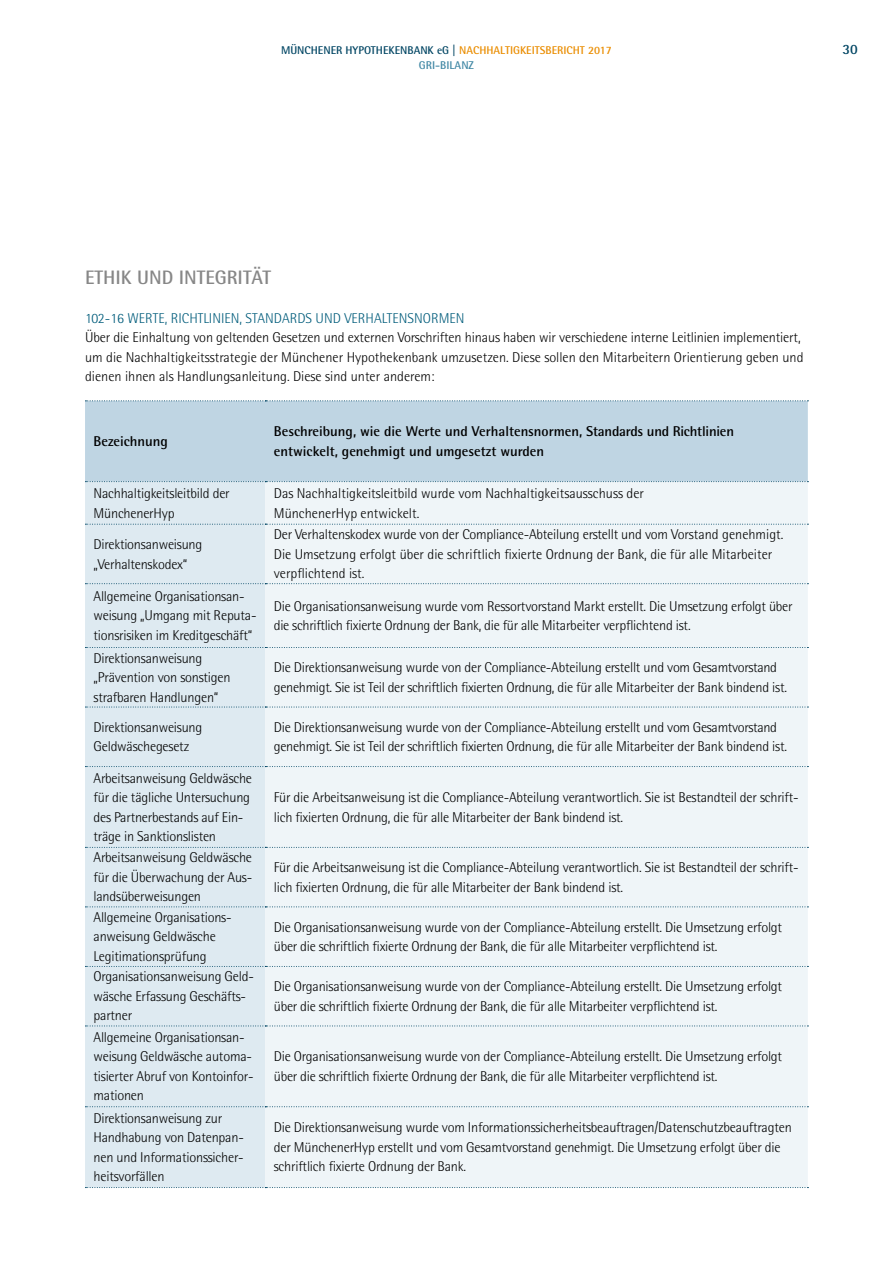
<style>
.page{position:relative;width:893px;height:1263px;background:#fff}
.page>*{position:absolute;margin:0;border:0;box-sizing:border-box;transform-origin:0 0}
.t1{font:700 19.5px "Rotis Semi Sans Pro";color:#878787}
.t2{font:300 14.25px/19.5px "Rotis Semi Sans Pro";letter-spacing:-.015em;color:#000}
.t3{font:700 14.25px/19.5px "Rotis Semi Sans Pro";color:#000}
.t4{font:300 14.25px "Rotis Semi Sans Pro";color:#005c7b}
.t5{font:700 14.25px "Rotis Semi Sans Pro";color:#004563}
.t6{font:700 11.25px "Rotis Semi Sans Pro";color:#004563}
.t7{font:700 11.25px "Rotis Semi Sans Pro";color:#4087a4}
.s1{color:#ea8d00}
</style>
<div class="page">
<div style="left:85px;top:401px;width:723px;height:80px;background:#bfd5e3"></div>
<div style="left:85px;top:482px;width:180px;height:705px;background:#deeaf1"></div>
<div style="left:265px;top:482px;width:543px;height:705px;background:#eff5f8"></div>
<svg style="left:85px;top:481px;width:723px;height:1px"></svg>
<svg style="left:85px;top:583px;width:723px;height:1px"></svg>
<svg style="left:85px;top:707px;width:723px;height:1px"></svg>
<svg style="left:85px;top:847px;width:723px;height:1px"></svg>
<svg style="left:85px;top:966px;width:723px;height:1px"></svg>
<svg style="left:85px;top:1106px;width:723px;height:1px"></svg>
<svg style="left:85px;top:524px;width:723px;height:1px"></svg>
<svg style="left:85px;top:647px;width:723px;height:1px"></svg>
<svg style="left:85px;top:766px;width:723px;height:1px"></svg>
<svg style="left:85px;top:906px;width:723px;height:1px"></svg>
<svg style="left:85px;top:1025px;width:723px;height:1px"></svg>
<svg style="left:85px;top:1187px;width:723px;height:1px"></svg>
<svg style="left:85px;top:400px;width:723px;height:1px"></svg>
<p class="t6" style="left:281px;top:43px;width:332px">MÜNCHENER HYPOTHEKENBANK eG | <span class="s1">NACHHALTIGKEITSBERICHT 2017</span></p>
<p class="t5" style="left:842px;top:40px;width:17px">30</p>
<p class="t7" style="left:419px;top:58px;width:57px">GRI-BILANZ</p>
<h1 class="t1" style="left:85px;top:265px;width:188px">ETHIK UND INTEGRITÄT</h1>
<p class="t4" style="left:85px;top:310px;width:381px">102-16 WERTE, RICHTLINIEN, STANDARDS UND VERHALTENSNORMEN</p>
<p class="t2" style="left:85px;top:328px;width:720px">Über die Einhaltung von geltenden Gesetzen und externen Vorschriften hinaus haben wir verschiedene interne Leitlinien implementiert, um die Nachhaltigkeitsstrategie der Münchener Hypothekenbank umzusetzen. Diese sollen den Mitarbeitern Orientierung geben und dienen ihnen als Handlungsanleitung. Diese sind unter anderem:</p>
<p class="t3" style="left:94px;top:431px;width:76px">Bezeichnung</p>
<p class="t3" style="left:274px;top:422px;width:462px">Beschreibung, wie die Werte und Verhaltensnormen, Standards und Richtlinien entwickelt, genehmigt und umgesetzt wurden</p>
<p class="t2" style="left:94px;top:484px;width:138px">Nachhaltigkeitsleitbild der<br>MünchenerHyp</p>
<p class="t2" style="left:274px;top:484px;width:372px">Das Nachhaltigkeitsleitbild wurde vom Nachhaltigkeitsausschuss der<br>MünchenerHyp entwickelt.</p>
<p class="t2" style="left:94px;top:535px;width:110px">Direktionsanweisung „Verhaltenskodex“</p>
<p class="t2" style="left:274px;top:525px;width:511px">Der Verhaltenskodex wurde von der Compliance-Abteilung erstellt und vom Vorstand genehmigt.<br>Die Umsetzung erfolgt über die schriftlich fixierte Ordnung der Bank, die für alle Mitarbeiter verpflichtend ist.</p>
<p class="t2" style="left:94px;top:587px;width:165px">Allgemeine Organisationsan&shy;weisung „Umgang mit Reputa&shy;tionsrisiken im Kreditgeschäft“</p>
<p class="t2" style="left:274px;top:596px;width:520px">Die Organisationsanweisung wurde vom Ressortvorstand Markt erstellt. Die Umsetzung erfolgt über die schriftlich fixierte Ordnung der Bank, die für alle Mitarbeiter verpflichtend ist.</p>
<p class="t2" style="left:94px;top:648px;width:139px">Direktionsanweisung „Prävention von sonstigen strafbaren Handlungen“</p>
<p class="t2" style="left:274px;top:658px;width:515px">Die Direktionsanweisung wurde von der Compliance-Abteilung erstellt und vom Gesamtvorstand genehmigt. Sie ist Teil der schriftlich fixierten Ordnung, die für alle Mitarbeiter der Bank bindend ist.</p>
<p class="t2" style="left:94px;top:717px;width:110px">Direktionsanweisung<br>Geldwäschegesetz</p>
<p class="t2" style="left:274px;top:717px;width:515px">Die Direktionsanweisung wurde von der Compliance-Abteilung erstellt und vom Gesamtvorstand genehmigt. Sie ist Teil der schriftlich fixierten Ordnung, die für alle Mitarbeiter der Bank bindend ist.</p>
<p class="t2" style="left:94px;top:768px;width:160px">Arbeitsanweisung Geldwäsche für die tägliche Untersuchung des Partnerbestands auf Ein&shy;träge in Sanktionslisten</p>
<p class="t2" style="left:274px;top:788px;width:526px">Für die Arbeitsanweisung ist die Compliance-Abteilung verantwortlich. Sie ist Bestandteil der schrift&shy;lich fixierten Ordnung, die für alle Mitarbeiter der Bank bindend ist.</p>
<p class="t2" style="left:94px;top:848px;width:160px;text-align:justify">Arbeitsanweisung Geldwäsche für die Überwachung der Aus&shy;landsüberweisungen</p>
<p class="t2" style="left:274px;top:858px;width:526px">Für die Arbeitsanweisung ist die Compliance-Abteilung verantwortlich. Sie ist Bestandteil der schrift&shy;lich fixierten Ordnung, die für alle Mitarbeiter der Bank bindend ist.</p>
<p class="t2" style="left:94px;top:907px;width:138px">Allgemeine Organisations&shy;anweisung Geldwäsche<br>Legitimationsprüfung</p>
<p class="t2" style="left:274px;top:917px;width:510px">Die Organisationsanweisung wurde von der Compliance-Abteilung erstellt. Die Umsetzung erfolgt über die schriftlich fixierte Ordnung der Bank, die für alle Mitarbeiter verpflichtend ist.</p>
<p class="t2" style="left:94px;top:967px;width:162px">Organisationsanweisung Geld&shy;wäsche Erfassung Geschäfts&shy;partner</p>
<p class="t2" style="left:274px;top:977px;width:510px">Die Organisationsanweisung wurde von der Compliance-Abteilung erstellt. Die Umsetzung erfolgt über die schriftlich fixierte Ordnung der Bank, die für alle Mitarbeiter verpflichtend ist.</p>
<p class="t2" style="left:94px;top:1027px;width:162px">Allgemeine Organisationsan&shy;weisung Geldwäsche automa&shy;tisierter Abruf von Kontoinfor&shy;mationen</p>
<p class="t2" style="left:274px;top:1047px;width:510px">Die Organisationsanweisung wurde von der Compliance-Abteilung erstellt. Die Umsetzung erfolgt über die schriftlich fixierte Ordnung der Bank, die für alle Mitarbeiter verpflichtend ist.</p>
<p class="t2" style="left:94px;top:1108px;width:152px">Direktionsanweisung zur<br>Handhabung von Datenpan&shy;nen und Informationssicher&shy;heitsvorfällen</p>
<p class="t2" style="left:274px;top:1118px;width:519px">Die Direktionsanweisung wurde vom Informationssicherheitsbeauftragen/Datenschutzbeauftragten der MünchenerHyp erstellt und vom Gesamtvorstand genehmigt. Die Umsetzung erfolgt über die schriftlich fixierte Ordnung der Bank.</p>
</div>
